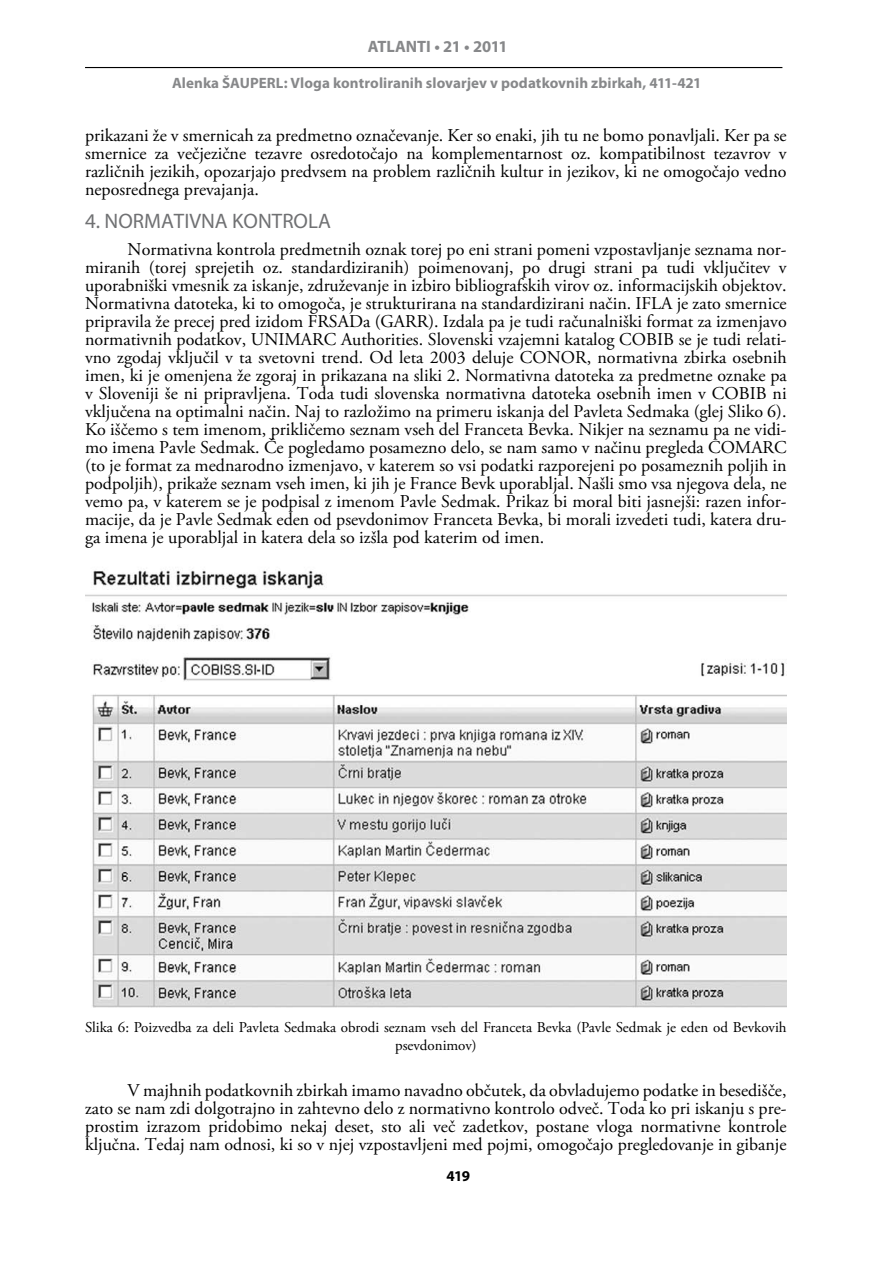
<style>
.page{position:relative;width:893px;height:1263px;background:#fff}
.page>*{position:absolute;margin:0;border:0;box-sizing:border-box;transform-origin:0 0}
.t1{font:21px "Myriad Pro";color:#707173}
.t2{font:18px/18px "Adobe Garamond Pro";color:#000;text-align:justify}
.t3{font:700 16.5px "Myriad Pro";letter-spacing:-.005em;color:#87888a}
.t4{font:15px/18px "Adobe Garamond Pro";letter-spacing:-.015em;color:#000;text-align:center}
.t5{font:700 15px "Myriad Pro";letter-spacing:.005em;color:#87888a}
.t6{font:700 15px "Myriad Pro";color:#000}
</style>
<div class="page">
<hr style="left:85px;top:67px;width:697px;height:1px;background:#000">
<img style="left:85px;top:570px;width:702px;height:438px">
<p class="t3" style="left:368px;top:35px;width:141px">ATLANTI • 21 • 2011</p>
<p class="t5" style="left:172px;top:73px;width:531px">Alenka ŠAUPERL: Vloga kontroliranih slovarjev v podatkovnih zbirkah, 411-421</p>
<p class="t2" style="left:85px;top:127px;width:703px">prikazani že v smernicah za predmetno označevanje. Ker so enaki, jih tu ne bomo ponavljali. Ker pa se smernice za večjezične tezavre osredotočajo na komplementarnost oz. kompatibilnost tezavrov v različnih jezikih, opozarjajo predvsem na problem različnih kultur in jezikov, ki ne omogočajo vedno neposrednega prevajanja.</p>
<p class="t1" style="left:85px;top:208px;width:247px">4. NORMATIVNA KONTROLA</p>
<p class="t2" style="left:85px;top:241px;width:703px;text-indent:43px">Normativna kontrola predmetnih oznak torej po eni strani pomeni vzpostavljanje seznama nor&shy;miranih (torej sprejetih oz. standardiziranih) poimenovanj, po drugi strani pa tudi vključitev v uporabniški vmesnik za iskanje, združevanje in izbiro bibliografskih virov oz. informacijskih objektov.<br>Normativna datoteka, ki to omogoča, je strukturirana na standardizirani način. IFLA je zato smernice pripravila že precej pred izidom FRSADa (GARR). Izdala pa je tudi računalniški format za izmenjavo normativnih podatkov, UNIMARC Authorities. Slovenski vzajemni katalog COBIB se je tudi relati&shy;vno zgodaj vključil v ta svetovni trend. Od leta 2003 deluje CONOR, normativna zbirka osebnih imen, ki je omenjena že zgoraj in prikazana na sliki 2. Normativna datoteka za predmetne oznake pa v Sloveniji še ni pripravljena. Toda tudi slovenska normativna datoteka osebnih imen v COBIB ni vključena na optimalni način. Naj to razložimo na primeru iskanja del Pavleta Sedmaka (glej Sliko 6).<br>Ko iščemo s tem imenom, prikličemo seznam vseh del Franceta Bevka. Nikjer na seznamu pa ne vidi&shy;mo imena Pavle Sedmak. Če pogledamo posamezno delo, se nam samo v načinu pregleda COMARC (to je format za mednarodno izmenjavo, v katerem so vsi podatki razporejeni po posameznih poljih in podpoljih), prikaže seznam vseh imen, ki jih je France Bevk uporabljal. Našli smo vsa njegova dela, ne vemo pa, v katerem se je podpisal z imenom Pavle Sedmak. Prikaz bi moral biti jasnejši: razen infor&shy;macije, da je Pavle Sedmak eden od psevdonimov Franceta Bevka, bi morali izvedeti tudi, katera dru&shy;ga imena je uporabljal in katera dela so izšla pod katerim od imen.</p>
<p class="t4" style="left:85px;top:1018px;width:703px">Slika 6: Poizvedba za deli Pavleta Sedmaka obrodi seznam vseh del Franceta Bevka (Pavle Sedmak je eden od Bevkovih psevdonimov)</p>
<p class="t2" style="left:85px;top:1082px;width:703px;text-indent:43px">V majhnih podatkovnih zbirkah imamo navadno občutek, da obvladujemo podatke in besedišče, zato se nam zdi dolgotrajno in zahtevno delo z normativno kontrolo odveč. Toda ko pri iskanju s pre&shy;prostim izrazom pridobimo nekaj deset, sto ali več zadetkov, postane vloga normativne kontrole ključna. Tedaj nam odnosi, ki so v njej vzpostavljeni med pojmi, omogočajo pregledovanje in gibanje</p>
<p class="t6" style="left:447px;top:1166px;width:25px">419</p>
</div>
